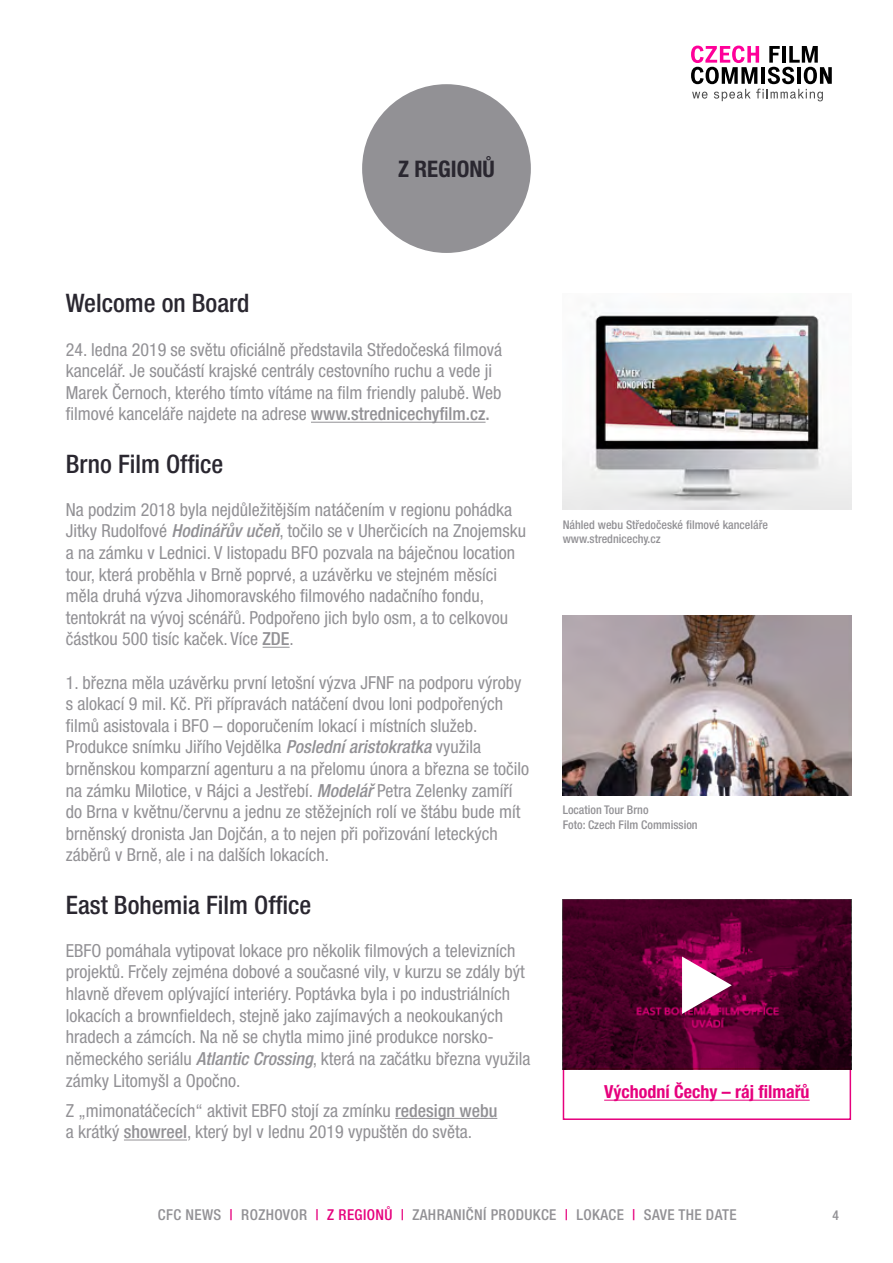
<style>
.page{position:relative;width:893px;height:1263px;background:#fff}
.page>*{position:absolute;margin:0;border:0;box-sizing:border-box;transform-origin:0 0}
.t1{font:500 condensed 25.5px "Helvetica Neue CE";color:#2a2730}
.t2{font:700 22.8px "Helvetica Neue Cond CE";color:#2a2730}
.t3{font:18px/21.6px "Helvetica Neue Cond CE";color:#929195}
.t4{font:700 18px "Helvetica Neue Cond CE";color:#e6007d}
.t5{font:500 condensed 15px "Helvetica Neue CE";letter-spacing:.025em;color:#929195}
.t6{font:500 condensed 13.5px "Helvetica Neue CE";color:#929195}
.t7{font:500 condensed 12px/14.4px "Helvetica Neue CE";color:#929195}
.s1{font-family:"Helvetica Neue CE";font-weight:500;font-stretch:condensed}
.s2{font-family:"Helvetica Neue CE";font-weight:500;font-style:italic;font-stretch:condensed}
.s3{color:#e6007d}
</style>
<div class="page">
<hr style="left:311px;top:422px;width:175px;height:1px;background:#929195">
<svg style="left:263px;top:647px;width:27px;height:1px"></svg>
<hr style="left:395px;top:1118px;width:102px;height:1px;background:#929195">
<hr style="left:124px;top:1139px;width:63px;height:1px;background:#929195">
<div style="left:362px;top:84px;width:169px;height:169px;background:#929195;border-radius:50%"></div>
<svg style="left:691px;top:46px;width:141px;height:55px"></svg>
<img style="left:563px;top:304px;width:288px;height:206px">
<img style="left:563px;top:615px;width:288px;height:180px">
<div style="left:563px;top:1068px;width:288px;height:52px;border:2px solid #e6007d"></div>
<svg style="left:563px;top:899px;width:288px;height:170px;background:#4c0029"></svg>
<hr style="left:604px;top:1100px;width:206px;height:1px;background:#e6007d">
<svg style="left:682px;top:956px;width:50px;height:58px"></svg>
<p class="t2" style="left:398px;top:156px;width:98px">Z REGIONŮ</p>
<h1 class="t1" style="left:66px;top:289px;width:185px">Welcome on Board</h1>
<p class="t3" style="left:66px;top:338px;width:438px">24. ledna 2019 se světu oficiálně představila Středočeská filmová kancelář. Je součástí krajské centrály cestovního ruchu a vede ji Marek Černoch, kterého tímto vítáme na film friendly palubě. Web filmové kanceláře najdete na adrese <span class="s1">www.strednicechyfilm.cz.</span></p>
<h1 class="t1" style="left:66px;top:449px;width:159px">Brno Film Office</h1>
<p class="t3" style="left:66px;top:499px;width:462px">Na podzim 2018 byla nejdůležitějším natáčením v regionu pohádka Jitky Rudolfové <span class="s2">Hodinářův učeň</span>, točilo se v Uherčicích na Znojemsku a na zámku v Lednici. V listopadu BFO pozvala na báječnou location tour, která proběhla v Brně poprvé, a uzávěrku ve stejném měsíci měla druhá výzva Jihomoravského filmového nadačního fondu, tentokrát na vývoj scénářů. Podpořeno jich bylo osm, a to celkovou částkou 500 tisíc kaček. Více <span class="s1">ZDE</span>.</p>
<p class="t3" style="left:66px;top:671px;width:465px">1. března měla uzávěrku první letošní výzva JFNF na podporu výroby s alokací 9 mil. Kč. Při přípravách natáčení dvou loni podpořených filmů asistovala i BFO – doporučením lokací i místních služeb.<br>Produkce snímku Jiřího Vejdělka <span class="s2">Poslední aristokratka</span> využila brněnskou komparzní agenturu a na přelomu února a března se točilo na zámku Milotice, v Rájci a Jestřebí. <span class="s2">Modelář</span> Petra Zelenky zamíří do Brna v květnu/červnu a jednu ze stěžejních rolí ve štábu bude mít brněnský dronista Jan Dojčán, a to nejen při pořizování leteckých záběrů v Brně, ale i na dalších lokacích.</p>
<h1 class="t1" style="left:66px;top:890px;width:247px">East Bohemia Film Office</h1>
<p class="t3" style="left:66px;top:940px;width:466px">EBFO pomáhala vytipovat lokace pro několik filmových a televizních projektů. Frčely zejména dobové a současné vily, v kurzu se zdály být hlavně dřevem oplývající interiéry. Poptávka byla i po industriálních lokacích a brownfieldech, stejně jako zajímavých a neokoukaných hradech a zámcích. Na ně se chytla mimo jiné produkce norsko&shy;německého seriálu <span class="s2">Atlantic Crossing</span>, která na začátku března využila zámky Litomyšl a Opočno.</p>
<p class="t3" style="left:66px;top:1099px;width:433px">Z „mimonatáčecích“ aktivit EBFO stojí za zmínku <span class="s1">redesign webu </span>a krátký <span class="s1">showreel</span>, který byl v lednu 2019 vypuštěn do světa.</p>
<p class="t7" style="left:563px;top:517px;width:207px">Náhled webu Středočeské filmové kanceláře www.strednicechy.cz</p>
<p class="t7" style="left:563px;top:803px;width:136px">Location Tour Brno<br>Foto: Czech Film Commission</p>
<p class="t4" style="left:604px;top:1082px;width:207px">Východní Čechy – ráj filmařů</p>
<p class="t5" style="left:158px;top:1206px;width:580px">CFC NEWS <span class="s3">|</span> ROZHOVOR <span class="s3">| Z REGIONŮ |</span> ZAHRANIČNÍ PRODUKCE <span class="s3">|</span> LOKACE <span class="s3">|</span> SAVE THE DATE</p>
<p class="t6" style="left:832px;top:1208px;width:8px">4</p>
</div>
